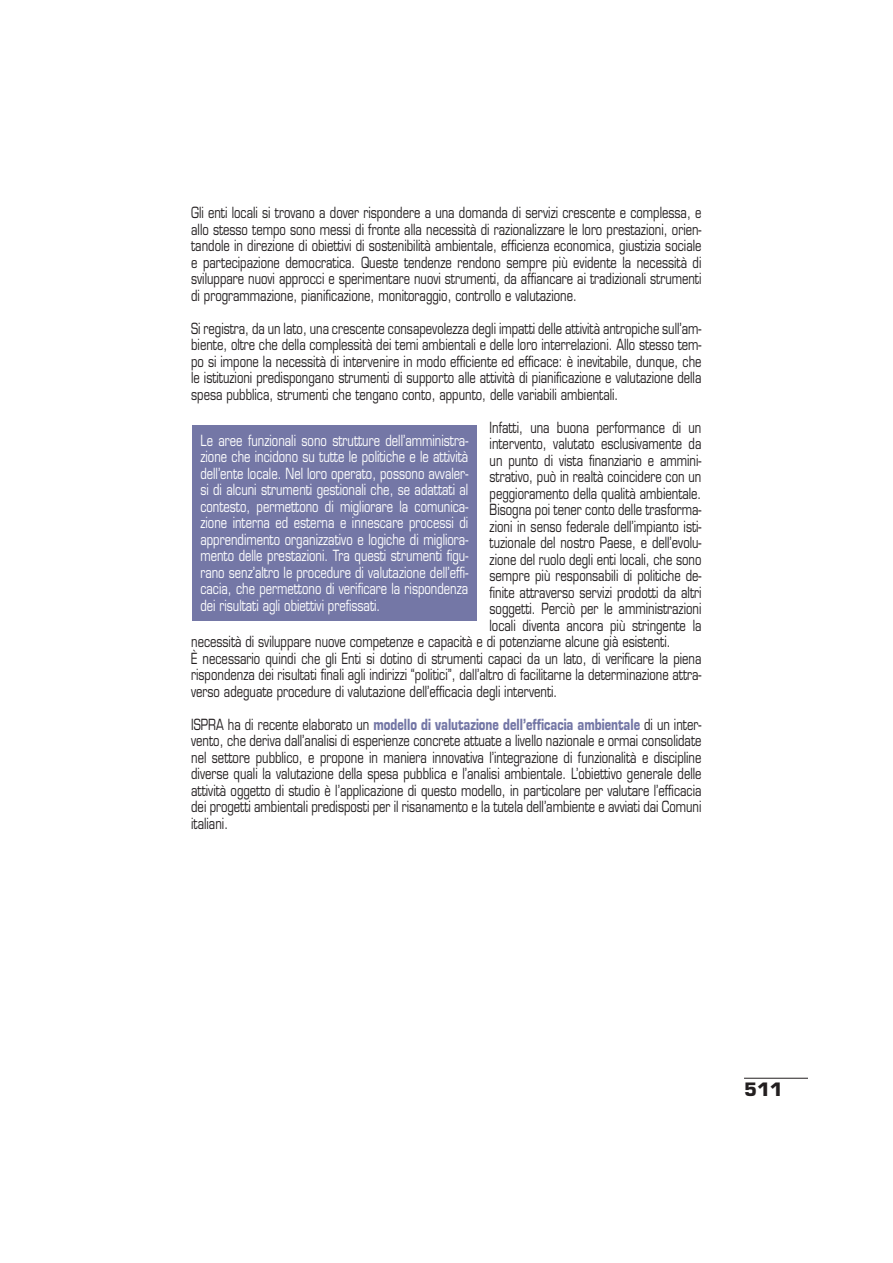
<style>
.page{position:relative;width:893px;height:1263px;background:#fff}
.page>*{position:absolute;margin:0;border:0;box-sizing:border-box;transform-origin:0 0}
.t1{font:700 18px "Eurostile";color:#231f20}
.t2{font:15px/16.5px "Eurostile";color:#231f20;text-align:justify;scale:.75 1}
.t3{font:15px/16.5px "Eurostile";color:#fff;text-align:justify;scale:.75 1}
.s1{font-weight:700;color:#7477a6}
</style>
<div class="page">
<hr style="left:744px;top:1078px;width:64px;height:1px;background:#231f20">
<div style="left:192px;top:425px;width:285px;height:196px;background:#7477a6"></div>
<p class="t2" style="left:191px;top:206px;width:682px">Gli enti locali si trovano a dover rispondere a una domanda di servizi crescente e complessa, e allo stesso tempo sono messi di fronte alla necessità di razionalizzare le loro prestazioni, orien&shy;tandole in direzione di obiettivi di sostenibilità ambientale, efficienza economica, giustizia sociale e partecipazione democratica. Queste tendenze rendono sempre più evidente la necessità di sviluppare nuovi approcci e sperimentare nuovi strumenti, da affiancare ai tradizionali strumenti di programmazione, pianificazione, monitoraggio, controllo e valutazione.</p>
<p class="t2" style="left:191px;top:321px;width:682px">Si registra, da un lato, una crescente consapevolezza degli impatti delle attività antropiche sull’am&shy;biente, oltre che della complessità dei temi ambientali e delle loro interrelazioni. Allo stesso tem&shy;po si impone la necessità di intervenire in modo efficiente ed efficace: è inevitabile, dunque, che le istituzioni predispongano strumenti di supporto alle attività di pianificazione e valutazione della spesa pubblica, strumenti che tengano conto, appunto, delle variabili ambientali.</p>
<p class="t2" style="left:489px;top:420px;width:284px">Infatti, una buona performance di un</p>
<p class="t2" style="left:489px;top:437px;width:284px">intervento, valutato esclusivamente da</p>
<p class="t2" style="left:489px;top:453px;width:284px">un punto di vista finanziario e ammini-</p>
<p class="t2" style="left:489px;top:470px;width:284px">strativo, può in realtà coincidere con un</p>
<p class="t2" style="left:489px;top:486px;width:284px">peggioramento della qualità ambientale.</p>
<p class="t2" style="left:489px;top:503px;width:284px">Bisogna poi tener conto delle trasforma-</p>
<p class="t2" style="left:489px;top:519px;width:284px">zioni in senso federale dell’impianto isti-</p>
<p class="t2" style="left:489px;top:536px;width:284px">tuzionale del nostro Paese, e dell’evolu-</p>
<p class="t2" style="left:489px;top:552px;width:284px">zione del ruolo degli enti locali, che sono</p>
<p class="t2" style="left:489px;top:569px;width:284px">sempre più responsabili di politiche de-</p>
<p class="t2" style="left:489px;top:585px;width:284px">finite attraverso servizi prodotti da altri</p>
<p class="t2" style="left:489px;top:602px;width:284px">soggetti. Perciò per le amministrazioni</p>
<p class="t2" style="left:489px;top:618px;width:284px">locali diventa ancora più stringente la</p>
<p class="t2" style="left:191px;top:635px;width:641px">necessità di sviluppare nuove competenze e capacità e di potenziarne alcune già esistenti.</p>
<p class="t2" style="left:191px;top:651px;width:682px">È necessario quindi che gli Enti si dotino di strumenti capaci da un lato, di verificare la piena</p>
<p class="t2" style="left:191px;top:668px;width:682px">rispondenza dei risultati finali agli indirizzi “politici”, dall’altro di facilitarne la determinazione attra-</p>
<p class="t2" style="left:191px;top:684px;width:490px">verso adeguate procedure di valutazione dell’efficacia degli interventi.</p>
<p class="t2" style="left:191px;top:717px;width:682px">ISPRA ha di recente elaborato un <span class="s1">modello di valutazione dell’efficacia ambientale</span> di un inter&shy;vento, che deriva dall’analisi di esperienze concrete attuate a livello nazionale e ormai consolidate nel settore pubblico, e propone in maniera innovativa l’integrazione di funzionalità e discipline diverse quali la valutazione della spesa pubblica e l’analisi ambientale. L’obiettivo generale delle attività oggetto di studio è l’applicazione di questo modello, in particolare per valutare l’efficacia dei progetti ambientali predisposti per il risanamento e la tutela dell’ambiente e avviati dai Comuni italiani.</p>
<p class="t3" style="left:200px;top:433px;width:359px">Le aree funzionali sono strutture dell’amministra&shy;zione che incidono su tutte le politiche e le attività dell’ente locale. Nel loro operato, possono avvaler&shy;si di alcuni strumenti gestionali che, se adattati al contesto, permettono di migliorare la comunica&shy;zione interna ed esterna e innescare processi di apprendimento organizzativo e logiche di migliora&shy;mento delle prestazioni. Tra questi strumenti figu&shy;rano senz’altro le procedure di valutazione dell’effi&shy;cacia, che permettono di verificare la rispondenza dei risultati agli obiettivi prefissati.</p>
<p class="t1" style="left:744px;top:1082px;width:40px">511</p>
</div>
